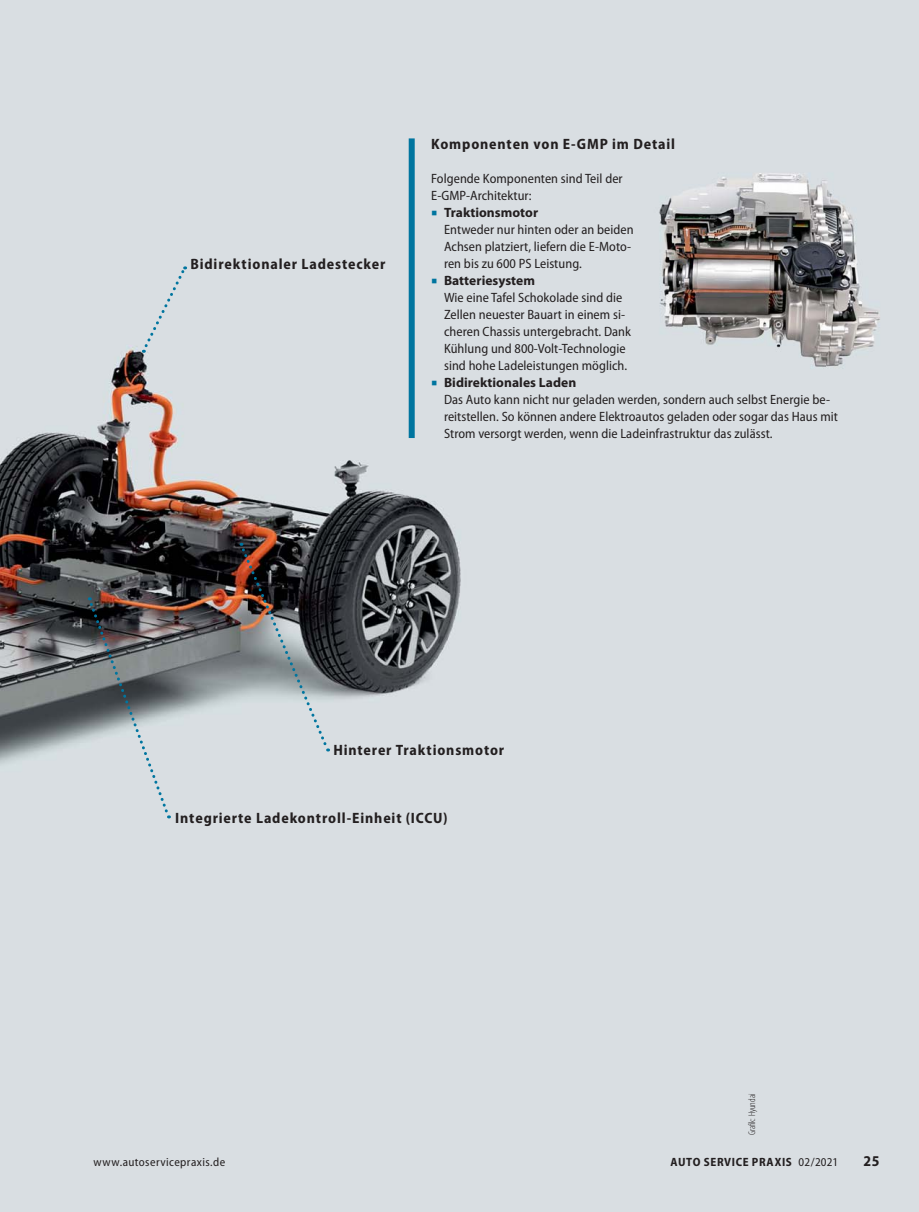
<style>
.page{position:relative;width:919px;height:1212px;background:#fff}
.page>*{position:absolute;margin:0;border:0;box-sizing:border-box;transform-origin:0 0}
.t1{font:700 semi-condensed 15px "Myriad Pro";letter-spacing:.055em;color:#231f20}
.t2{font:semi-condensed 13.5px/17px "Myriad Pro";letter-spacing:.005em;color:#231f20}
.t3{font:semi-condensed 12px "Myriad Pro";letter-spacing:.035em;color:#231f20}
.t4{font:700 semi-condensed 12px "Myriad Pro";letter-spacing:.055em;color:#231f20}
.t5{font:300 condensed 9.75px "Myriad Pro";color:#231f20}
.s1{font-family:"Minion Pro";font-stretch:normal;font-size:15.75px;color:#00759f}
.s2{font-weight:700;font-stretch:normal}
.s3{font-weight:400}
</style>
<div class="page">
<img style="left:0;top:0;width:918px;height:1212px">
<div style="left:408px;top:138px;width:6px;height:300px;background:#00759f"></div>
<img style="left:648px;top:162px;width:240px;height:219px">
<svg style="left:239px;top:543px;width:91px;height:208px;background:#7c7c7e"></svg>
<div style="left:142px;top:266px;width:45px;height:87px;background:#d9dee2"></div>
<svg style="left:87px;top:597px;width:84px;height:221px;background:#939699"></svg>
<p class="t1" style="left:190px;top:258px;width:196px">Bidirektionaler Ladestecker</p>
<p class="t1" style="left:431px;top:138px;width:245px">Komponenten von E-GMP im Detail</p>
<p class="t2" style="left:431px;top:171px;width:193px">Folgende Komponenten sind Teil der<br>E-GMP-Architektur:</p>
<p class="t2" style="left:444px;top:205px;width:191px;text-indent:-13px"><span class="s1">■</span> <span class="s2">Traktionsmotor<br></span>Entweder nur hinten oder an beiden<br>Achsen platziert, liefern die E-Moto&shy;ren bis zu 600 PS Leistung.</p>
<p class="t2" style="left:444px;top:273px;width:188px;text-indent:-13px"><span class="s1">■</span> <span class="s2">Batteriesystem<br></span>Wie eine Tafel Schokolade sind die<br>Zellen neuester Bauart in einem si&shy;cheren Chassis untergebracht. Dank<br>Kühlung und 800-Volt-Technologie sind hohe Ladeleistungen möglich.</p>
<p class="t2" style="left:444px;top:375px;width:395px;text-indent:-13px"><span class="s1">■</span> <span class="s2">Bidirektionales Laden<br></span>Das Auto kann nicht nur geladen werden, sondern auch selbst Energie be&shy;reitstellen. So können andere Elektroautos geladen oder sogar das Haus mit Strom versorgt werden, wenn die Ladeinfrastruktur das zulässt.</p>
<p class="t1" style="left:333px;top:744px;width:172px">Hinterer Traktionsmotor</p>
<p class="t1" style="left:175px;top:812px;width:274px">Integrierte Ladekontroll-Einheit (ICCU)</p>
<p class="t5" style="left:745px;top:1135px;width:43px;rotate:-90deg">Grafik: Hyundai</p>
<p class="t3" style="left:94px;top:1157px;width:133px">www.autoservicepraxis.de</p>
<p class="t4" style="left:670px;top:1157px;width:169px">AUTO SERVICE PRAXIS <span class="s3">02/2021</span></p>
<p class="t1" style="left:863px;top:1155px;width:17px">25</p>
</div>
